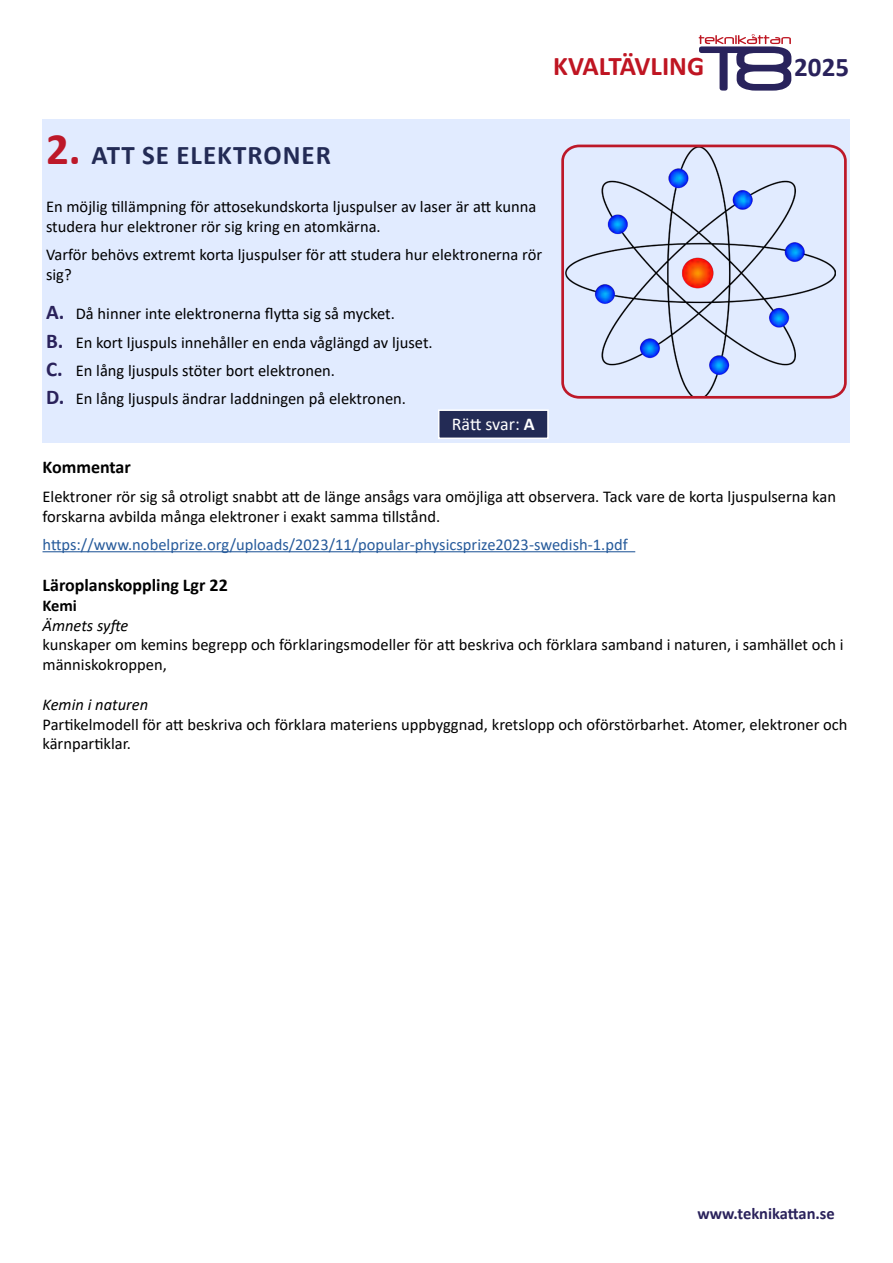
<style>
.page{position:relative;width:893px;height:1263px;background:#fff}
.page>*{position:absolute;margin:0;border:0;box-sizing:border-box;transform-origin:0 0}
.t1{font:700 27px "Calibri";letter-spacing:.04em;color:#232b55}
.t2{font:700 27px "Calibri";color:#bf1522}
.t3{font:700 27px "Calibri";color:#2a225b}
.t4{font:700 18px "Calibri";color:#000}
.t5{font:18px "Calibri";letter-spacing:-.01em;color:#fff}
.t6{font:16.5px/19.8px "Calibri";color:#000}
.t7{font:16.5px "Calibri";color:#275b9b}
.t8{font:italic 16.5px "Calibri";color:#000}
.t9{font:700 16.5px "Calibri";color:#2a225b}
.t10{font:700 16.5px "Calibri";color:#000}
.s1{font-size:45px;color:#bd1829}
.s2{font-weight:700;font-size:21px;color:#2a225b}
.s3{font-weight:700}
</style>
<div class="page">
<svg style="left:699px;top:34px;width:92px;height:57px"></svg>
<div style="left:43px;top:119px;width:807px;height:323px;background:#e1ebff"></div>
<svg style="left:561px;top:144px;width:286px;height:255px"></svg>
<hr style="left:43px;top:551px;width:592px;height:1px;background:#275b9b">
<div style="left:439px;top:410px;width:109px;height:28px;background:#232b55"></div>
<div style="left:438px;top:409px;width:111px;height:30px;border:2px solid #fff"></div>
<h1 class="t2" style="left:553px;top:47px;width:152px">KVALTÄVLING</h1>
<h1 class="t3" style="left:794px;top:48px;width:56px">2025</h1>
<h1 class="t1" style="left:46px;top:136px;width:287px"><span class="s1">2.</span> ATT SE ELEKTRONER</h1>
<p class="t6" style="left:46px;top:196px;width:492px">En möjlig tillämpning för attosekundskorta ljuspulser av laser är att kunna studera hur elektroner rör sig kring en atomkärna.</p>
<p class="t6" style="left:46px;top:244px;width:498px">Varför behövs extremt korta ljuspulser för att studera hur elektronerna rör sig?</p>
<p class="t6" style="left:46px;top:299px;width:388px;line-height:28.3px"><span class="s2">A.</span> Då hinner inte elektronerna flytta sig så mycket.<br><span class="s2">B.</span> En kort ljuspuls innehåller en enda våglängd av ljuset.<br><span class="s2">C.</span> En lång ljuspuls stöter bort elektronen.<br><span class="s2">D.</span> En lång ljuspuls ändrar laddningen på elektronen.</p>
<p class="t5" style="left:452px;top:412px;width:85px">Rätt svar: <span class="s3">A</span></p>
<p class="t4" style="left:43px;top:455px;width:90px">Kommentar</p>
<p class="t6" style="left:43px;top:486px;width:795px">Elektroner rör sig så otroligt snabbt att de länge ansågs vara omöjliga att observera. Tack vare de korta ljuspulserna kan forskarna avbilda många elektroner i exakt samma tillstånd.</p>
<p class="t7" style="left:43px;top:533px;width:587px">https://www.nobelprize.org/uploads/2023/11/popular-physicsprize2023-swedish-1.pdf</p>
<p class="t4" style="left:43px;top:572px;width:187px">Läroplanskoppling Lgr 22</p>
<p class="t10" style="left:43px;top:594px;width:36px">Kemi</p>
<p class="t8" style="left:43px;top:614px;width:87px">Ämnets syfte</p>
<p class="t6" style="left:43px;top:635px;width:802px">kunskaper om kemins begrepp och förklaringsmodeller för att beskriva och förklara samband i naturen, i samhället och i människokroppen,</p>
<p class="t8" style="left:43px;top:693px;width:107px">Kemin i naturen</p>
<p class="t6" style="left:43px;top:714px;width:807px">Partikelmodell för att beskriva och förklara materiens uppbyggnad, kretslopp och oförstörbarhet. Atomer, elektroner och kärnpartiklar.</p>
<p class="t9" style="left:697px;top:1202px;width:139px">www.teknikattan.se</p>
</div>
